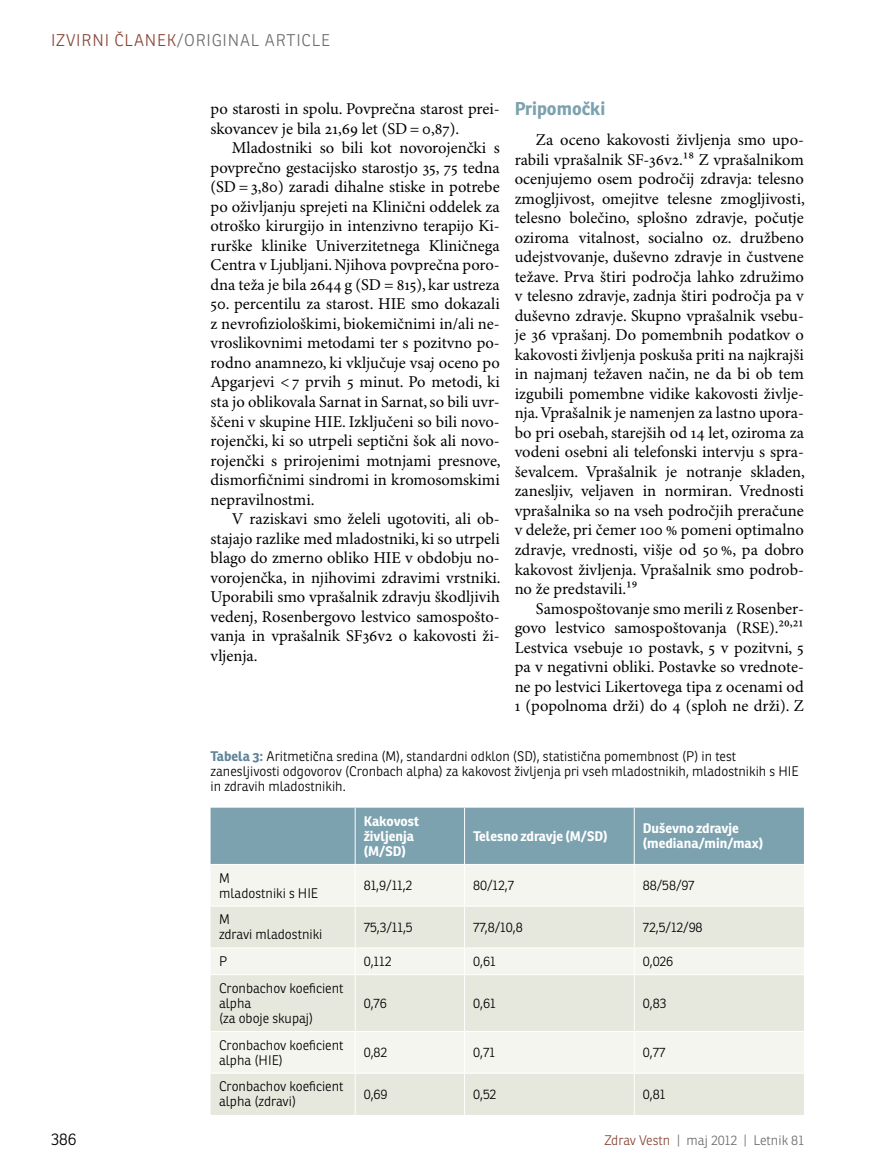
<style>
.page{position:relative;width:872px;height:1166px;background:#fff}
.page>*{position:absolute;margin:0;border:0;box-sizing:border-box;transform-origin:0 0}
.t1{font:700 18px "Ronnia";color:#7ca2af}
.t2{font:16.5px/19.5px "Minion Pro";color:#000;text-align:justify}
.t3{font:300 16.5px "Ronnia";letter-spacing:.05em;color:#6d6e71}
.t4{font:300 16.5px "Ronnia";color:#000}
.t5{font:300 13.5px/15px "Ronnia";color:#000}
.t6{font:700 13.5px/15px "Ronnia";color:#fff}
.t7{font:300 13.5px "Ronnia";color:#6d6e71}
.s1{color:#8a4638}
.s2{font-weight:700;color:#5f8498}
</style>
<div class="page">
<div style="left:210px;top:807px;width:594px;height:56px;background:#7ca2af"></div>
<div style="left:210px;top:864px;width:594px;height:41px;background:#f5f5f0"></div>
<svg style="left:210px;top:907px;width:594px;height:207px;fill:#e6e7dd"></svg>
<hr style="left:355px;top:807px;width:1px;height:56px;background:#fff">
<hr style="left:464px;top:807px;width:1px;height:56px;background:#fff">
<hr style="left:634px;top:807px;width:1px;height:56px;background:#fff">
<hr style="left:355px;top:864px;width:1px;height:41px;background:#fff">
<hr style="left:464px;top:864px;width:1px;height:41px;background:#fff">
<hr style="left:634px;top:864px;width:1px;height:41px;background:#fff">
<hr style="left:355px;top:906px;width:1px;height:41px;background:#fff">
<hr style="left:464px;top:906px;width:1px;height:41px;background:#fff">
<hr style="left:634px;top:906px;width:1px;height:41px;background:#fff">
<hr style="left:210px;top:947px;width:145px;height:1px;background:#fff">
<hr style="left:355px;top:947px;width:109px;height:1px;background:#fff">
<svg style="left:355px;top:948px;width:1px;height:25px"></svg>
<hr style="left:464px;top:947px;width:170px;height:1px;background:#fff">
<svg style="left:464px;top:948px;width:1px;height:25px"></svg>
<hr style="left:634px;top:947px;width:170px;height:1px;background:#fff">
<svg style="left:634px;top:948px;width:1px;height:25px"></svg>
<hr style="left:210px;top:973px;width:145px;height:1px;background:#fff">
<hr style="left:355px;top:973px;width:109px;height:1px;background:#fff">
<hr style="left:355px;top:974px;width:1px;height:56px;background:#fff">
<hr style="left:464px;top:973px;width:170px;height:1px;background:#fff">
<hr style="left:464px;top:974px;width:1px;height:56px;background:#fff">
<hr style="left:634px;top:973px;width:170px;height:1px;background:#fff">
<hr style="left:634px;top:974px;width:1px;height:56px;background:#fff">
<hr style="left:210px;top:1030px;width:145px;height:1px;background:#fff">
<hr style="left:355px;top:1030px;width:109px;height:1px;background:#fff">
<hr style="left:355px;top:1031px;width:1px;height:41px;background:#fff">
<hr style="left:464px;top:1030px;width:170px;height:1px;background:#fff">
<hr style="left:464px;top:1031px;width:1px;height:41px;background:#fff">
<hr style="left:634px;top:1030px;width:170px;height:1px;background:#fff">
<hr style="left:634px;top:1031px;width:1px;height:41px;background:#fff">
<hr style="left:210px;top:1072px;width:145px;height:1px;background:#fff">
<hr style="left:355px;top:1072px;width:109px;height:1px;background:#fff">
<hr style="left:355px;top:1073px;width:1px;height:41px;background:#fff">
<hr style="left:464px;top:1072px;width:170px;height:1px;background:#fff">
<hr style="left:464px;top:1073px;width:1px;height:41px;background:#fff">
<hr style="left:634px;top:1072px;width:170px;height:1px;background:#fff">
<hr style="left:634px;top:1073px;width:1px;height:41px;background:#fff">
<p class="t3" style="left:51px;top:30px;width:280px"><span class="s1">Izvi rni članek</span>/Ori gi nal arti cle</p>
<p class="t2" style="left:210px;top:100px;width:291px">po starosti in spolu. Povprečna starost prei&shy;skovancev je bila 21,69 let (SD = 0,87).</p>
<p class="t2" style="left:210px;top:139px;width:291px;text-indent:21px">Mladostniki so bili kot novorojenčki s povprečno gestacijsko starostjo 35, 75 tedna (SD = 3,80) zaradi dihalne stiske in potrebe po oživljanju sprejeti na Klinični oddelek za otroško kirurgijo in intenzivno terapijo Ki&shy;rurške klinike Univerzitetnega Kliničnega Centra v Ljubljani. Njihova povprečna poro&shy;dna teža je bila 2644 g (SD = 815), kar ustreza</p>
<p class="t2" style="left:210px;top:295px;width:292px">50. percentilu za starost. HIE smo dokazali z nevrofiziološkimi, biokemičnimi in/ali ne&shy;vroslikovnimi metodami ter s pozitvno po&shy;rodno anamnezo, ki vključuje vsaj oceno po Apgarjevi &lt; 7 prvih 5 minut. Po metodi, ki sta jo oblikovala Sarnat in Sarnat, so bili uvr&shy;ščeni v skupine HIE. Izključeni so bili novo&shy;rojenčki, ki so utrpeli septični šok ali novo&shy;rojenčki s prirojenimi motnjami presnove, dismorfičnimi sindromi in kromosomskimi nepravilnostmi.</p>
<p class="t2" style="left:210px;top:509px;width:292px;text-indent:21px">V raziskavi smo želeli ugotoviti, ali ob&shy;stajajo razlike med mladostniki, ki so utrpeli blago do zmerno obliko HIE v obdobju no&shy;vorojenčka, in njihovimi zdravimi vrstniki.<br>Uporabili smo vprašalnik zdravju škodljivih vedenj, Rosenbergovo lestvico samospošto&shy;vanja in vprašalnik SF36v2 o kakovosti ži&shy;vljenja.</p>
<p class="t1" style="left:514px;top:97px;width:92px">Pripomočki</p>
<p class="t2" style="left:514px;top:131px;width:292px;text-indent:21px">Za oceno kakovosti življenja smo upo&shy;rabili vprašalnik SF-36v2.18 Z vprašalnikom ocenjujemo osem področij zdravja: telesno zmogljivost, omejitve telesne zmogljivosti, telesno bolečino, splošno zdravje, počutje oziroma vitalnost, socialno oz. družbeno udejstvovanje, duševno zdravje in čustvene težave. Prva štiri področja lahko združimo v telesno zdravje, zadnja štiri področja pa v duševno zdravje. Skupno vprašalnik vsebu&shy;je 36 vprašanj. Do pomembnih podatkov o kakovosti življenja poskuša priti na najkrajši in najmanj težaven način, ne da bi ob tem izgubili pomembne vidike kakovosti življe&shy;nja. Vprašalnik je namenjen za lastno upora&shy;bo pri osebah, starejših od 14 let, oziroma za vodeni osebni ali telefonski intervju s spra&shy;ševalcem. Vprašalnik je notranje skladen, zanesljiv, veljaven in normiran. Vrednosti vprašalnika so na vseh področjih preračune v deleže, pri čemer 100 % pomeni optimalno zdravje, vrednosti, višje od 50 %, pa dobro kakovost življenja. Vprašalnik smo podrob&shy;no že predstavili.19</p>
<p class="t2" style="left:514px;top:599px;width:291px;text-indent:21px">Samospoštovanje smo merili z Rosenber&shy;govo lestvico samospoštovanja (RSE).20,21<br>Lestvica vsebuje 10 postavk, 5 v pozitvni, 5 pa v negativni obliki. Postavke so vrednote&shy;ne po lestvici Likertovega tipa z ocenami od 1 (popolnoma drži) do 4 (sploh ne drži). Z</p>
<p class="t5" style="left:210px;top:748px;width:588px"><span class="s2">Tabela 3:</span> Aritmetična sredina (M), standardni odklon (SD), statistična pomembnost (P) in test zanesljivosti odgovorov (Cronbach alpha) za kakovost življenja pri vseh mladostnikih, mladostnikih s HIE in zdravih mladostnikih.</p>
<p class="t6" style="left:364px;top:813px;width:57px">Kakovost življenja (M/SD)</p>
<p class="t6" style="left:473px;top:828px;width:136px">Telesno zdravje (M/SD)</p>
<p class="t6" style="left:643px;top:820px;width:122px">Duševno zdravje (mediana/min/max)</p>
<p class="t5" style="left:219px;top:870px;width:99px">M<br>mladostniki s HIE</p>
<p class="t5" style="left:364px;top:877px;width:50px">81,9/11,2</p>
<p class="t5" style="left:473px;top:877px;width:43px">80/12,7</p>
<p class="t5" style="left:643px;top:877px;width:53px">88/58/97</p>
<p class="t5" style="left:219px;top:911px;width:105px">M<br>zdravi mladostniki</p>
<p class="t5" style="left:364px;top:919px;width:51px">75,3/11,5</p>
<p class="t5" style="left:473px;top:919px;width:51px">77,8/10,8</p>
<p class="t5" style="left:643px;top:919px;width:61px">72,5/12/98</p>
<p class="t5" style="left:219px;top:953px;width:10px">P</p>
<p class="t5" style="left:364px;top:953px;width:29px">0,112</p>
<p class="t5" style="left:473px;top:953px;width:24px">0,61</p>
<p class="t5" style="left:643px;top:953px;width:32px">0,026</p>
<p class="t5" style="left:219px;top:980px;width:126px">Cronbachov koeficient alpha<br>(za oboje skupaj)</p>
<p class="t5" style="left:364px;top:995px;width:25px">0,76</p>
<p class="t5" style="left:473px;top:995px;width:24px">0,61</p>
<p class="t5" style="left:643px;top:995px;width:25px">0,83</p>
<p class="t5" style="left:219px;top:1036px;width:126px">Cronbachov koeficient alpha (HIE)</p>
<p class="t5" style="left:364px;top:1044px;width:25px">0,82</p>
<p class="t5" style="left:473px;top:1044px;width:23px">0,71</p>
<p class="t5" style="left:643px;top:1044px;width:24px">0,77</p>
<p class="t5" style="left:219px;top:1078px;width:126px">Cronbachov koeficient alpha (zdravi)</p>
<p class="t5" style="left:364px;top:1086px;width:25px">0,69</p>
<p class="t5" style="left:473px;top:1086px;width:25px">0,52</p>
<p class="t5" style="left:643px;top:1086px;width:24px">0,81</p>
<p class="t4" style="left:51px;top:1128px;width:27px">386</p>
<p class="t7" style="left:604px;top:1131px;width:201px"><span class="s1">Zdrav Vestn</span> | maj 2012 | Letnik 81</p>
</div>
